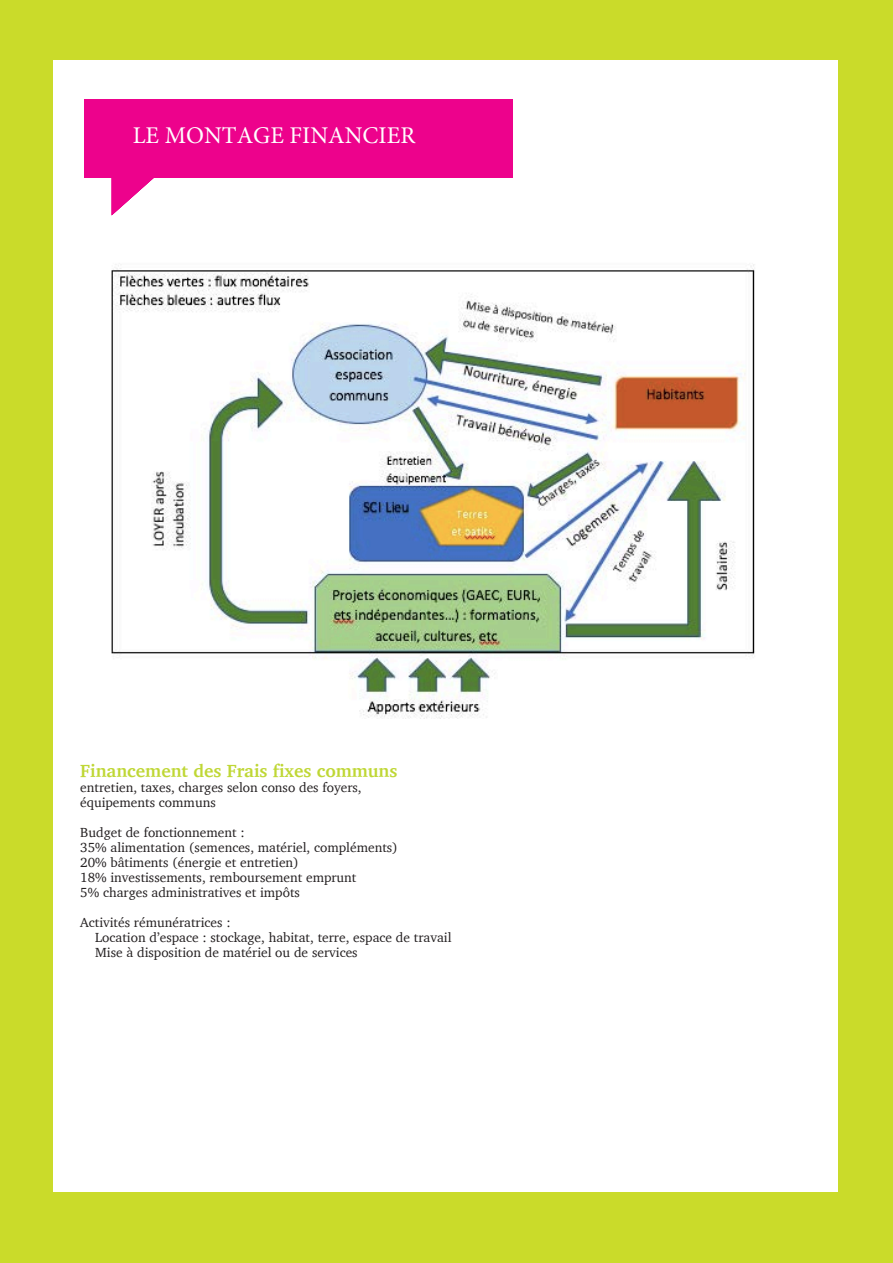
<style>
.page{position:relative;width:893px;height:1263px;background:#cadb2a}
.page>*{position:absolute;margin:0;border:0;box-sizing:border-box;transform-origin:0 0}
.t1{font:24px "Minion Pro";color:#fff}
.t2{font:700 18px "Charter";color:#bfd735}
.t3{font:13.5px/15px "Charter";color:#231f20}
</style>
<div class="page">
<div style="left:53px;top:61px;width:785px;height:1131px;background:#fff"></div>
<div style="left:84px;top:100px;width:428px;height:78px;background:#ed028c"></div>
<svg style="left:112px;top:178px;width:42px;height:37px"></svg>
<img style="left:111px;top:264px;width:644px;height:454px">
<h1 class="t1" style="left:133px;top:119px;width:284px">LE MONTAGE FINANCIER</h1>
<h2 class="t2" style="left:80px;top:755px;width:319px">Financement des Frais fixes communs</h2>
<p class="t3" style="left:80px;top:780px;width:283px">entretien, taxes, charges selon conso des foyers, équipements communs</p>
<p class="t3" style="left:80px;top:825px;width:319px">Budget de fonctionnement :<br>35% alimentation (semences, matériel, compléments)<br>20% bâtiments (énergie et entretien)<br>18% investissements, remboursement emprunt<br>5% charges administratives et impôts</p>
<p class="t3" style="left:95px;top:915px;width:358px;text-indent:-15px">Activités rémunératrices :<br>Location d’espace : stockage, habitat, terre, espace de travail<br>Mise à disposition de matériel ou de services</p>
</div>
